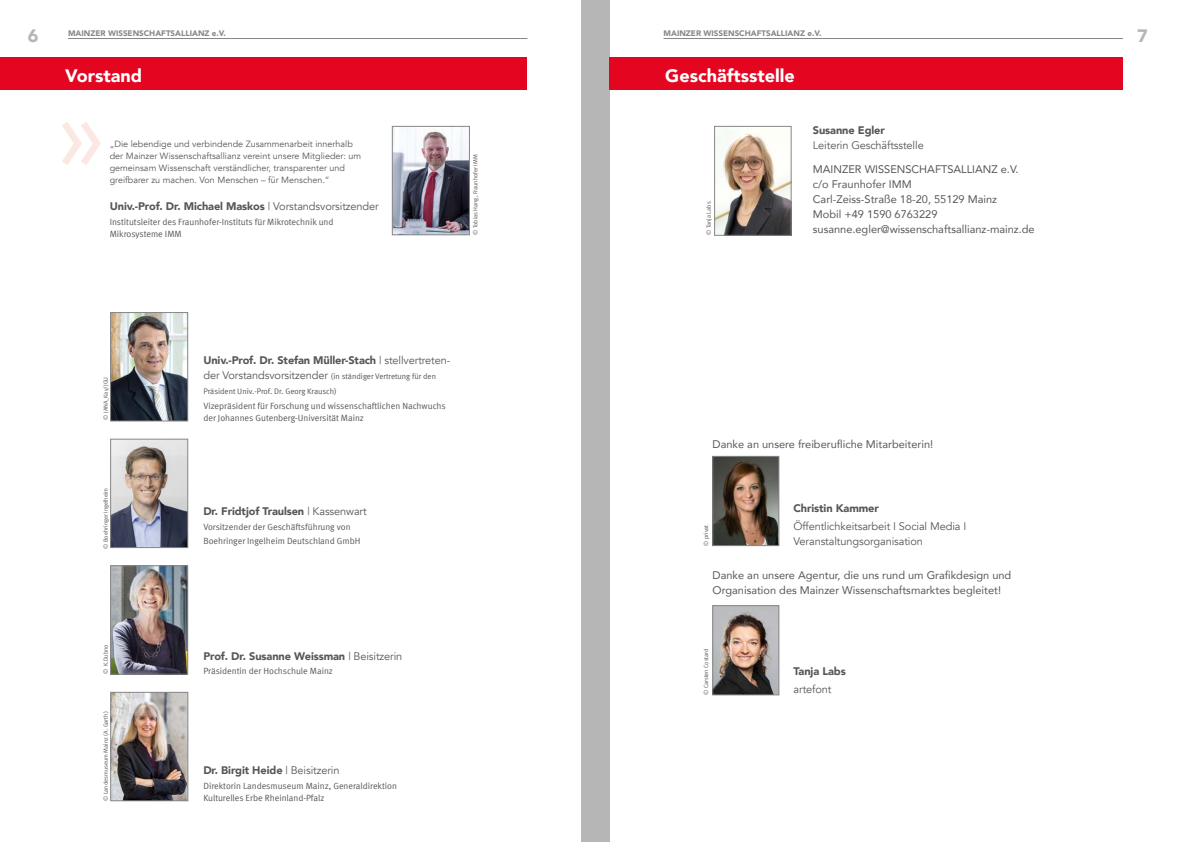
<style>
.page{position:relative;width:1191px;height:842px;background:#fff}
.page>*{position:absolute;margin:0;border:0;box-sizing:border-box;transform-origin:0 0}
.t1{font:101.8px "Mainz Meta";color:#f39a83}
.U3_weiss{font:900 18px "Avenir";color:#fff}
.t2{font:900 18px "Avenir";color:#b7b6b6}
.Fließtext{font:11px/15px "Avenir";color:#575756}
.Fließtext-2{font:900 11px "Avenir";letter-spacing:-.01em;color:#575756}
.Fließtext-3{font:11px/15px "Avenir";letter-spacing:-.01em;color:#575756}
.t3{font:9px/12px "Mainz Meta";color:#575756}
.t4{font:9px/12px "Avenir";color:#575756}
.Fließtext-4{font:8px/15px "Mainz Meta";color:#575756}
.U3{font:900 8px "Avenir";color:#878787}
.t5{font:6px "Mainz Meta";color:#575756}
.s1{font-weight:900}
.s2{font-weight:400}
.s3{font-family:"Avenir";font-size:11px}
</style>
<div class="page">
<div style="left:595px;top:0;width:14px;height:842px;background:#b7b6b6"></div>
<div style="left:581px;top:0;width:14px;height:842px;background:#b7b6b6"></div>
<div style="left:0;top:57px;width:526px;height:32px;background:#e40521"></div>
<div style="left:609px;top:57px;width:514px;height:32px;background:#e40521"></div>
<img style="left:112px;top:314px;width:74px;height:105px">
<div style="left:110px;top:312px;width:78px;height:109px;border:1px solid #878787"></div>
<img style="left:112px;top:568px;width:74px;height:104px">
<div style="left:110px;top:566px;width:78px;height:108px;border:1px solid #878787"></div>
<img style="left:394px;top:128px;width:73px;height:105px">
<div style="left:392px;top:126px;width:77px;height:109px;border:1px solid #878787"></div>
<img style="left:112px;top:441px;width:74px;height:105px">
<div style="left:110px;top:439px;width:78px;height:109px;border:1px solid #878787"></div>
<img style="left:113px;top:694px;width:73px;height:105px">
<div style="left:111px;top:692px;width:77px;height:109px;border:1px solid #878787"></div>
<img style="left:716px;top:128px;width:73px;height:105px">
<div style="left:714px;top:126px;width:77px;height:109px;border:1px solid #878787"></div>
<img style="left:714px;top:458px;width:63px;height:86px">
<div style="left:712px;top:456px;width:67px;height:90px;border:1px solid #878787"></div>
<div style="left:712px;top:606px;width:67px;height:89px;background:#bbbcbe"></div>
<img style="left:714px;top:612px;width:63px;height:81px">
<div style="left:712px;top:605px;width:67px;height:90px;border:1px solid #878787"></div>
<hr style="left:663px;top:38px;width:460px;height:1px;background:#878787">
<hr style="left:68px;top:38px;width:459px;height:1px;background:#878787">
<h2 class="t2" style="left:28px;top:20px;width:12px">6</h2>
<h2 class="t2" style="left:1137px;top:20px;width:12px">7</h2>
<p class="U3_weiss" style="left:65px;top:61px;width:78px">Vorstand</p>
<p class="U3_weiss" style="left:665px;top:61px;width:131px">Geschäftsstelle</p>
<h1 class="t1" style="left:57px;top:74px;width:52px">»</h1>
<p class="U3" style="left:68px;top:26px;width:159px">MAINZER WISSENSCHAFTSALLIANZ e.V.</p>
<p class="U3" style="left:663px;top:26px;width:159px">MAINZER WISSENSCHAFTSALLIANZ e.V.</p>
<p class="Fließtext-3" style="left:813px;top:123px;width:112px"><span class="s1">Susanne Egler<br></span>Leiterin Geschäftsstelle</p>
<p class="Fließtext" style="left:813px;top:161px;width:207px">MAINZER WISSENSCHAFTSALLIANZ e.V.</p>
<p class="Fließtext" style="left:813px;top:176px;width:100px">c/o Fraunhofer IMM</p>
<p class="Fließtext" style="left:813px;top:191px;width:186px">Carl-Zeiss-Straße 18-20, 55129 Mainz</p>
<p class="Fließtext" style="left:813px;top:206px;width:126px">Mobil +49 1590 6763229</p>
<p class="t4" style="left:110px;top:138px;width:253px">„Die lebendige und verbindende Zusammenarbeit innerhalb der Mainzer Wissenschaftsallianz vereint unsere Mitglieder: um gemeinsam Wissenschaft verständlicher, transparenter und greifbarer zu machen. Von Menschen – für Menschen.“</p>
<p class="Fließtext-2" style="left:110px;top:197px;width:270px">Univ.-Prof. Dr. Michael Maskos <span class="s2">| Vorstandsvorsitzender</span></p>
<p class="t3" style="left:110px;top:216px;width:225px">Institutsleiter des Fraunhofer-Instituts für Mikrotechnik und<br>Mikrosysteme IMM</p>
<p class="t5" style="left:472px;top:235px;width:82px;rotate:-90deg">© Tobias Hang, Fraunhofer IMM</p>
<p class="t5" style="left:705px;top:235px;width:35px;rotate:-90deg">© Tanja Labs</p>
<p class="Fließtext" style="left:813px;top:221px;width:223px">susanne.egler@wissenschaftsallianz-mainz.de</p>
<p class="t5" style="left:102px;top:420px;width:44px;rotate:-90deg">© JANA_Kay/JGU</p>
<p class="t5" style="left:102px;top:549px;width:62px;rotate:-90deg">© Boehringer Ingelheim</p>
<p class="t5" style="left:102px;top:674px;width:31px;rotate:-90deg">© K.Dubno</p>
<p class="t5" style="left:102px;top:801px;width:91px;rotate:-90deg">© Landesmuseum Mainz (A. Garth)</p>
<p class="Fließtext-2" style="left:203px;top:351px;width:249px">Univ.-Prof. Dr. Stefan Müller-Stach <span class="s2">| stellvertreten-</span></p>
<p class="Fließtext-4" style="left:203px;top:368px;width:234px"><span class="s3">der Vorstandsvorsitzender</span> (in ständiger Vertretung für den<br>Präsident Univ.-Prof. Dr. Georg Krausch)</p>
<p class="t3" style="left:203px;top:399px;width:244px">Vizepräsident für Forschung und wissenschaftlichen Nachwuchs der Johannes Gutenberg-Universität Mainz</p>
<p class="Fließtext-2" style="left:203px;top:502px;width:165px">Dr. Fridtjof Traulsen <span class="s2">| Kassenwart</span></p>
<p class="t3" style="left:203px;top:520px;width:159px;line-height:14.4px">Vorsitzender der Geschäftsführung von<br>Boehringer Ingelheim Deutschland GmbH</p>
<p class="Fließtext-2" style="left:203px;top:646px;width:200px">Prof. Dr. Susanne Weissman <span class="s2">| Beisitzerin</span></p>
<p class="t3" style="left:203px;top:665px;width:131px">Präsidentin der Hochschule Mainz</p>
<p class="Fließtext-2" style="left:203px;top:761px;width:138px">Dr. Birgit Heide <span class="s2">| Beisitzerin</span></p>
<p class="t3" style="left:203px;top:780px;width:195px">Direktorin Landesmuseum Mainz, Generaldirektion<br>Kulturelles Erbe Rheinland-Pfalz</p>
<p class="Fließtext" style="left:712px;top:436px;width:222px">Danke an unsere freiberufliche Mitarbeiterin!</p>
<p class="Fließtext-2" style="left:793px;top:499px;width:87px">Christin Kammer</p>
<p class="Fließtext-3" style="left:793px;top:519px;width:174px">Öffentlichkeitsarbeit I Social Media I<br>Veranstaltungsorganisation</p>
<p class="Fließtext" style="left:712px;top:567px;width:300px">Danke an unsere Agentur, die uns rund um Grafikdesign und<br>Organisation des Mainzer Wissenschaftsmarktes begleitet!</p>
<p class="t5" style="left:702px;top:546px;width:23px;rotate:-90deg">© privat</p>
<p class="t5" style="left:702px;top:695px;width:48px;rotate:-90deg">© Carsten Costard</p>
<p class="Fließtext-2" style="left:793px;top:662px;width:54px">Tanja Labs</p>
<p class="Fließtext-3" style="left:793px;top:682px;width:39px">artefont</p>
</div>
